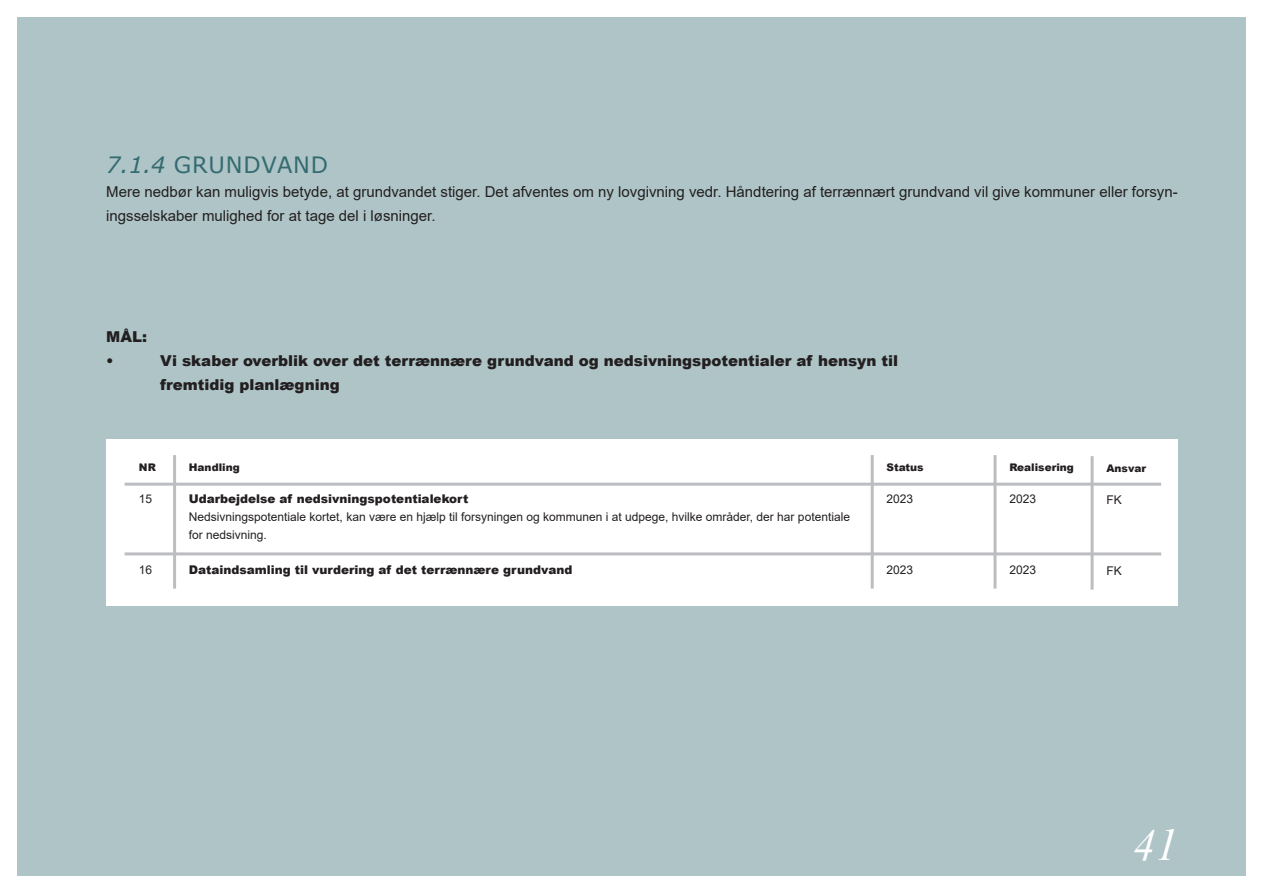
<style>
.page{position:relative;width:1263px;height:893px;background:#fff}
.page>*{position:absolute;margin:0;border:0;box-sizing:border-box;transform-origin:0 0}
.t1{font:italic 45px "Times New Roman";color:#fff}
.Overskrifter_3{font:22.5px "Verdana";letter-spacing:.035em;color:#346b70}
.Brødtekst{font:15px/24px "Arial";color:#231f20}
.Brødtekst-2{font:900 15px/24px "Arial";color:#231f20}
.Billedtekster{font:12px/18px "Arial";color:#231f20}
.Billedtekster-2{font:900 12px "Arial";color:#231f20}
.Billedtekster-3{font:900 10.5px "Arial";color:#231f20}
.s1{font-style:italic}
</style>
<div class="page">
<div style="left:17px;top:17px;width:1229px;height:859px;background:#aec4c6"></div>
<div style="left:106px;top:440px;width:1072px;height:166px;background:#fff"></div>
<hr style="left:125px;top:483px;width:1036px;height:3px;background:#bcbdc0">
<hr style="left:125px;top:552px;width:1036px;height:3px;background:#bcbdc0">
<hr style="left:993px;top:455px;width:3px;height:134px;background:#bcbdc0">
<hr style="left:871px;top:455px;width:3px;height:134px;background:#bcbdc0">
<hr style="left:173px;top:455px;width:3px;height:134px;background:#bcbdc0">
<hr style="left:1090px;top:456px;width:3px;height:134px;background:#bcbdc0">
<p class="Overskrifter_3" style="left:106px;top:149px;width:223px"><span class="s1">7.1.4</span> GRUNDVAND</p>
<p class="Brødtekst" style="left:106px;top:180px;width:1073px">Mere nedbør kan muligvis betyde, at grundvandet stiger. Det afventes om ny lovgivning vedr. Håndtering af terrænnært grundvand vil give kommuner eller forsyn&shy;ingsselskaber mulighed for at tage del i løsninger.</p>
<p class="Brødtekst-2" style="left:106px;top:324px;width:42px">MÅL:</p>
<p class="Brødtekst-2" style="left:106px;top:348px;width:9px">•</p>
<p class="Brødtekst-2" style="left:160px;top:348px;width:739px">Vi skaber overblik over det terrænnære grundvand og nedsivningspotentialer af hensyn til fremtidig planlægning</p>
<p class="Billedtekster-3" style="left:189px;top:460px;width:52px">Handling</p>
<p class="Billedtekster-3" style="left:886px;top:460px;width:39px">Status</p>
<p class="Billedtekster-3" style="left:1009px;top:460px;width:66px">Realisering</p>
<p class="Billedtekster-3" style="left:139px;top:460px;width:18px">NR</p>
<p class="Billedtekster" style="left:139px;top:490px;width:15px">15</p>
<p class="Billedtekster-2" style="left:189px;top:490px;width:281px">Udarbejdelse af nedsivningspotentialekort</p>
<p class="Billedtekster" style="left:886px;top:490px;width:28px">2023</p>
<p class="Billedtekster" style="left:1009px;top:490px;width:28px">2023</p>
<p class="Billedtekster" style="left:189px;top:508px;width:663px">Nedsivningspotentiale kortet, kan være en hjælp til forsyningen og kommunen i at udpege, hvilke områder, der har potentiale for nedsivning.</p>
<p class="Billedtekster" style="left:139px;top:561px;width:15px">16</p>
<p class="Billedtekster-2" style="left:189px;top:561px;width:385px">Dataindsamling til vurdering af det terrænnære grundvand</p>
<p class="Billedtekster" style="left:886px;top:561px;width:28px">2023</p>
<p class="Billedtekster" style="left:1009px;top:561px;width:28px">2023</p>
<p class="Billedtekster-3" style="left:1106px;top:461px;width:41px">Ansvar</p>
<p class="Billedtekster" style="left:1106px;top:491px;width:17px">FK</p>
<p class="Billedtekster" style="left:1106px;top:562px;width:17px">FK</p>
<p class="t1" style="left:1133px;top:814px;width:46px">41</p>
</div>
